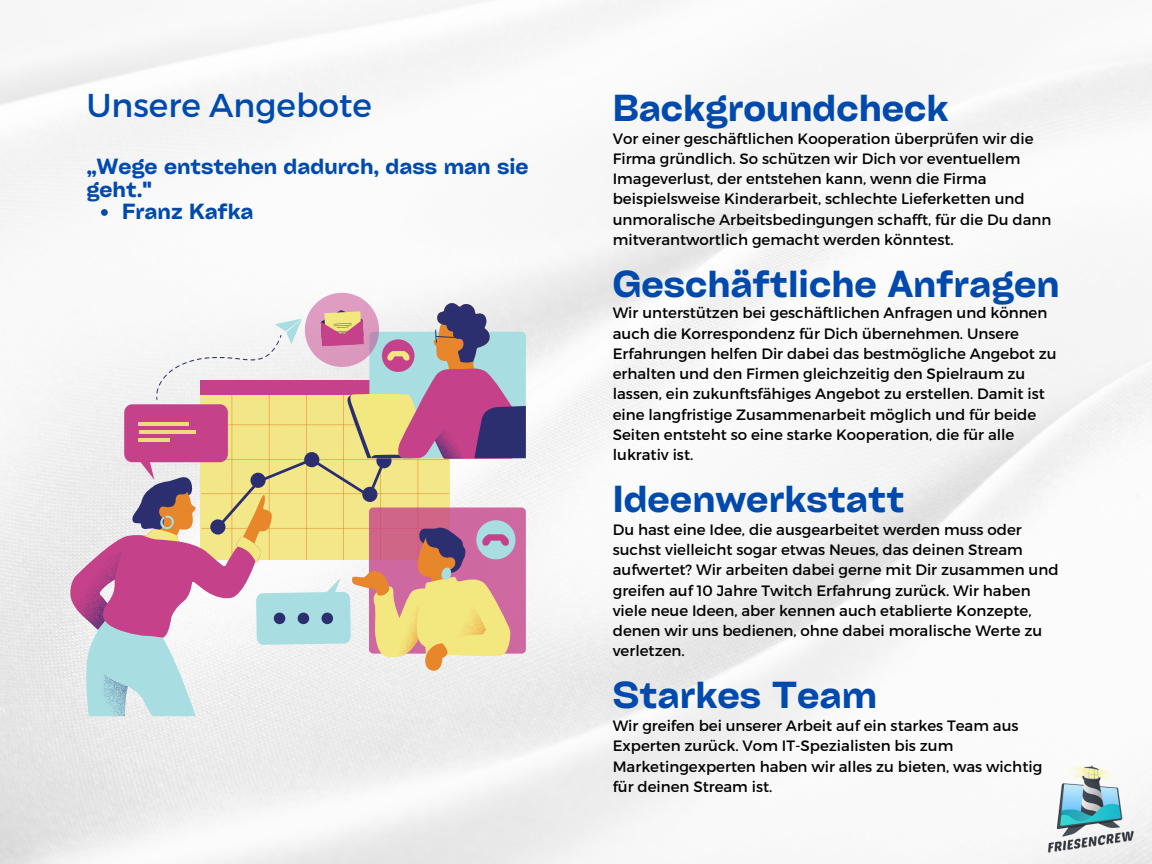
<style>
.page{position:relative;width:1152px;height:864px;background:#fff}
.page>*{position:absolute;margin:0;border:0;box-sizing:border-box;transform-origin:0 0}
.t1{font:36px "Cy Grotesk Key Demi";color:#004aad}
.t2{font:33px "Montserrat";color:#004aad}
.t3{font:21px/22.5px "Cy Grotesk Key Demi";color:#004aad}
.t4{font:15px/20.2px "Montserrat";color:#000}
</style>
<div class="page">
<img style="left:1032px;top:763px;width:120px;height:90px">
<svg style="left:101px;top:209px;width:7px;height:7px"></svg>
<svg style="left:70px;top:293px;width:456px;height:423px"></svg>
<h2 class="t2" style="left:86px;top:84px;width:287px">Unsere Angebote</h2>
<h3 class="t3" style="left:86px;top:155px;width:444px">„Wege entstehen dadurch, dass man sie geht."</h3>
<h3 class="t3" style="left:122px;top:200px;width:133px">Franz Kafka</h3>
<h1 class="t1" style="left:613px;top:85px;width:337px">Backgroundcheck</h1>
<p class="t4" style="left:613px;top:127px;width:440px">Vor einer geschäftlichen Kooperation überprüfen wir die Firma gründlich. So schützen wir Dich vor eventuellem Imageverlust, der entstehen kann, wenn die Firma beispielsweise Kinderarbeit, schlechte Lieferketten und unmoralische Arbeitsbedingungen schafft, für die Du dann mitverantwortlich gemacht werden könntest.</p>
<h1 class="t1" style="left:613px;top:261px;width:448px">Geschäftliche Anfragen</h1>
<p class="t4" style="left:613px;top:302px;width:445px">Wir unterstützen bei geschäftlichen Anfragen und können auch die Korrespondenz für Dich übernehmen. Unsere Erfahrungen helfen Dir dabei das bestmögliche Angebot zu erhalten und den Firmen gleichzeitig den Spielraum zu lassen, ein zukunftsfähiges Angebot zu erstellen. Damit ist eine langfristige Zusammenarbeit möglich und für beide Seiten entsteht so eine starke Kooperation, die für alle lukrativ ist.</p>
<h1 class="t1" style="left:613px;top:476px;width:293px">Ideenwerkstatt</h1>
<p class="t4" style="left:613px;top:519px;width:447px">Du hast eine Idee, die ausgearbeitet werden muss oder suchst vielleicht sogar etwas Neues, das deinen Stream aufwertet? Wir arbeiten dabei gerne mit Dir zusammen und greifen auf 10 Jahre Twitch Erfahrung zurück. Wir haben viele neue Ideen, aber kennen auch etablierte Konzepte, denen wir uns bedienen, ohne dabei moralische Werte zu verletzen.</p>
<h1 class="t1" style="left:613px;top:672px;width:266px">Starkes Team</h1>
<p class="t4" style="left:613px;top:715px;width:431px">Wir greifen bei unserer Arbeit auf ein starkes Team aus Experten zurück. Vom IT-Spezialisten bis zum Marketingexperten haben wir alles zu bieten, was wichtig für deinen Stream ist.</p>
</div>
